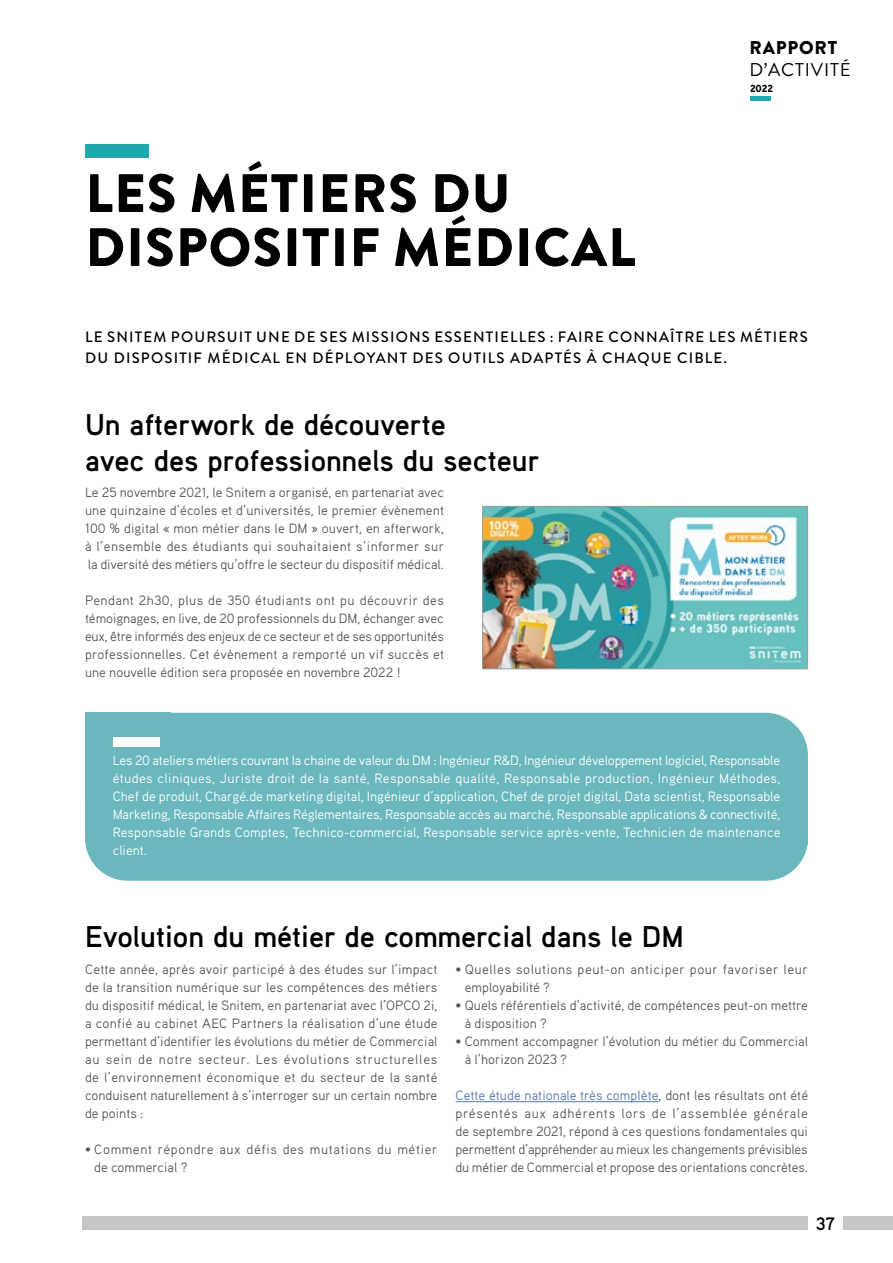
<style>
.page{position:relative;width:893px;height:1263px;background:#fff}
.page>*{position:absolute;margin:0;border:0;box-sizing:border-box;transform-origin:0 0}
.t1{font:900 54px/54px "Brandon Grotesque";letter-spacing:.02em;color:#000}
.t2{font:700 30px/36px "Aaux Pro";color:#000}
.t3{font:18.45px "Brandon Grotesque";letter-spacing:.045em;color:#000}
.t4{font:900 18.45px "Brandon Grotesque";letter-spacing:.045em;color:#000}
.t5{font:700 18px "Aaux Pro";color:#000}
.t6{font:500 15px/21px "Brandon Grotesque";letter-spacing:.08em;color:#000}
.t7{font:13.5px/18px "Aaux Pro";color:#575756;text-align:justify}
.t8{font:13.5px/18px "Aaux Pro";letter-spacing:.005em;color:#fff;text-align:justify}
.t9{font:13.5px/18px "Aaux Pro";letter-spacing:.04em;color:#575756}
.t10{font:13.5px/18px "Aaux Pro";letter-spacing:.045em;color:#575756}
.t11{font:900 10.35px "Aaux Pro";color:#000}
.s1{color:#5576af}
</style>
<div class="page">
<div style="left:843px;top:1216px;width:50px;height:13px;background:#c6c6c6"></div>
<div style="left:83px;top:1216px;width:725px;height:13px;background:#c6c6c6"></div>
<hr style="left:750px;top:97px;width:21px;height:4px;background:#1ea7ac">
<div style="left:85px;top:145px;width:64px;height:13px;background:#1ea7ac"></div>
<hr style="left:455px;top:1101px;width:203px;height:1px;background:#5576af">
<div style="left:85px;top:713px;width:723px;height:168px;background:#6ab8bd;border-radius:43px"></div>
<div style="left:85px;top:713px;width:85px;height:85px;background:#6ab8bd"></div>
<div style="left:113px;top:737px;width:46px;height:10px;background:#fff"></div>
<img style="left:484px;top:508px;width:322px;height:159px">
<div style="left:482px;top:506px;width:326px;height:163px;border:1px solid #9d9d9c"></div>
<h1 class="t1" style="left:85px;top:167px;width:552px">LES MÉTIERS DU<br>DISPOSITIF MÉDICAL</h1>
<h3 class="t4" style="left:749px;top:34px;width:89px">RAPPORT</h3>
<h3 class="t3" style="left:749px;top:56px;width:103px">D’ACTIVITÉ</h3>
<p class="t11" style="left:750px;top:82px;width:25px">2022</p>
<p class="t6" style="left:85px;top:326px;width:724px">LE SNITEM POURSUIT UNE DE SES MISSIONS ESSENTIELLES : FAIRE CONNAÎTRE LES MÉTIERS<br>DU DISPOSITIF MÉDICAL EN DÉPLOYANT DES OUTILS ADAPTÉS À CHAQUE CIBLE.</p>
<h2 class="t2" style="left:85px;top:405px;width:456px">Un afterwork de découverte<br>avec des professionnels du secteur</h2>
<p class="t7" style="left:85px;top:483px;width:361px">Le 25 novembre 2021, le Snitem a organisé, en partenariat avec une quinzaine d’écoles et d’universités, le premier évènement 100 % digital « mon métier dans le DM » ouvert, en afterwork, à l’ensemble des étudiants qui souhaitaient s’informer sur la diversité des métiers qu’offre le secteur du dispositif médical.</p>
<p class="t7" style="left:85px;top:591px;width:361px">Pendant 2h30, plus de 350 étudiants ont pu découvrir des témoignages, en live, de 20 professionnels du DM, échanger avec eux, être informés des enjeux de ce secteur et de ses opportunités professionnelles. Cet évènement a remporté un vif succès et une nouvelle édition sera proposée en novembre 2022 !</p>
<p class="t8" style="left:113px;top:751px;width:669px">Les 20 ateliers métiers couvrant la chaine de valeur du DM : Ingénieur R&amp;D, Ingénieur développement logiciel, Responsable études cliniques, Juriste droit de la santé, Responsable qualité, Responsable production, Ingénieur Méthodes, Chef de produit, Chargé.de marketing digital, Ingénieur d’application, Chef de projet digital, Data scientist, Responsable Marketing, Responsable Affaires Réglementaires, Responsable accès au marché, Responsable applications &amp; connectivité, Responsable Grands Comptes, Technico-commercial, Responsable service après-vente, Technicien de maintenance client.</p>
<h2 class="t2" style="left:85px;top:918px;width:600px">Evolution du métier de commercial dans le DM</h2>
<p class="t7" style="left:85px;top:960px;width:354px">Cette année, après avoir participé à des études sur l’impact de la transition numérique sur les compétences des métiers du dispositif médical, le Snitem, en partenariat avec l’OPCO 2i, a confié au cabinet AEC Partners la réalisation d’une étude permettant d’identifier les évolutions du métier de Commercial au sein de notre secteur. Les évolutions structurelles de l’environnement économique et du secteur de la santé conduisent naturellement à s’interroger sur un certain nombre de points :</p>
<p class="t10" style="left:94px;top:1140px;width:345px;text-indent:-9px">• Comment répondre aux défis des mutations du métier de commercial ?</p>
<p class="t9" style="left:465px;top:960px;width:345px;text-indent:-9px">• Quelles solutions peut-on anticiper pour favoriser leur employabilité ?</p>
<p class="t7" style="left:465px;top:996px;width:345px;text-indent:-9px">• Quels référentiels d’activité, de compétences peut-on mettre à disposition ?</p>
<p class="t7" style="left:465px;top:1032px;width:345px;text-indent:-9px">• Comment accompagner l’évolution du métier du Commercial à l’horizon 2023 ?</p>
<p class="t7" style="left:455px;top:1086px;width:354px"><span class="s1">Cette étude nationale très complète</span>, dont les résultats ont été présentés aux adhérents lors de l’assemblée générale de septembre 2021, répond à ces questions fondamentales qui permettent d’appréhender au mieux les changements prévisibles du métier de Commercial et propose des orientations concrètes.</p>
<h3 class="t5" style="left:816px;top:1212px;width:21px">37</h3>
</div>
